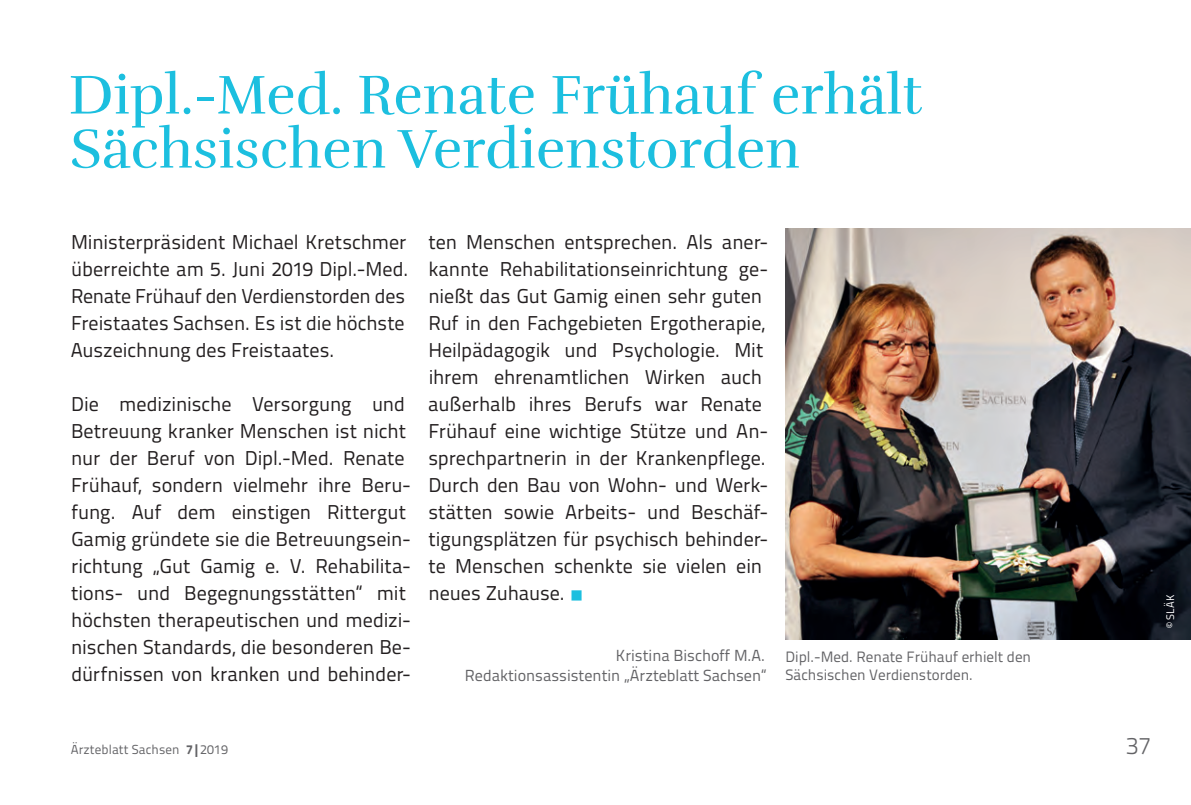
<style>
.page{position:relative;width:1191px;height:805px;background:#fff}
.page>*{position:absolute;margin:0;border:0;box-sizing:border-box;transform-origin:0 0}
.t1{font:56px/54px "Rufina";color:#1cbfdf}
.t2{font:300 24px "Titillium Text";color:#636366}
.t3{font:20px/27px "Titillium Text";color:#231f20}
.t4{font:16px/20px "Titillium Text";color:#636366;text-align:right}
.t5{font:15px/18px "Titillium Text";color:#636366}
.t6{font:13px "Titillium Text";letter-spacing:.01em;color:#636366}
.t7{font:11px "Titillium Text";color:#fff}
.s1{color:#1cbfdf}
.s2{font-weight:800}
</style>
<div class="page">
<img style="left:785px;top:228px;width:406px;height:411px">
<h1 class="t1" style="left:69px;top:68px;width:855px">Dipl.-Med. Renate Frühauf erhält<br>Sächsischen Verdienstorden</h1>
<p class="t3" style="left:71px;top:227px;width:337px;text-align:justify">Ministerpräsident Michael Kretschmer überreichte am 5. Juni 2019 Dipl.-Med.<br>Renate Frühauf den Verdienstorden des Freistaates Sachsen. Es ist die höchste Auszeichnung des Freistaates.</p>
<p class="t3" style="left:71px;top:389px;width:341px">Die medizinische Versorgung und Betreuung kranker Menschen ist nicht nur der Beruf von Dipl.-Med. Renate Frühauf, sondern vielmehr ihre Beru&shy;fung. Auf dem einstigen Rittergut Gamig gründete sie die Betreuungsein&shy;richtung „Gut Gamig e. V. Rehabilita&shy;tions- und Begegnungsstätten“ mit höchsten therapeutischen und medizi&shy;nischen Standards, die besonderen Be&shy;dürfnissen von kranken und behinder-</p>
<p class="t3" style="left:428px;top:227px;width:341px">ten Menschen entsprechen. Als aner&shy;kannte Rehabilitationseinrichtung ge&shy;nießt das Gut Gamig einen sehr guten Ruf in den Fachgebieten Ergotherapie, Heilpädagogik und Psychologie. Mit ihrem ehrenamtlichen Wirken auch außerhalb ihres Berufs war Renate Frühauf eine wichtige Stütze und An&shy;sprechpartnerin in der Krankenpflege.<br>Durch den Bau von Wohn- und Werk&shy;stätten sowie Arbeits- und Beschäf&shy;tigungsplätzen für psychisch behinder&shy;te Menschen schenkte sie vielen ein neues Zuhause. <span class="s1">○</span></p>
<p class="t4" style="left:465px;top:644px;width:303px">Kristina Bischoff M.A.<br>Redaktionsassistentin „Ärzteblatt Sachsen“</p>
<p class="t5" style="left:785px;top:646px;width:247px">Dipl.-Med. Renate Frühauf erhielt den<br>Sächsischen Verdienstorden.</p>
<p class="t7" style="left:1162px;top:628px;width:35px;rotate:-90deg">© SLÄK</p>
<p class="t6" style="left:71px;top:739px;width:159px">Ärzteblatt Sachsen <span class="s2">7|</span>2019</p>
<p class="t2" style="left:1125px;top:728px;width:27px">37</p>
</div>
